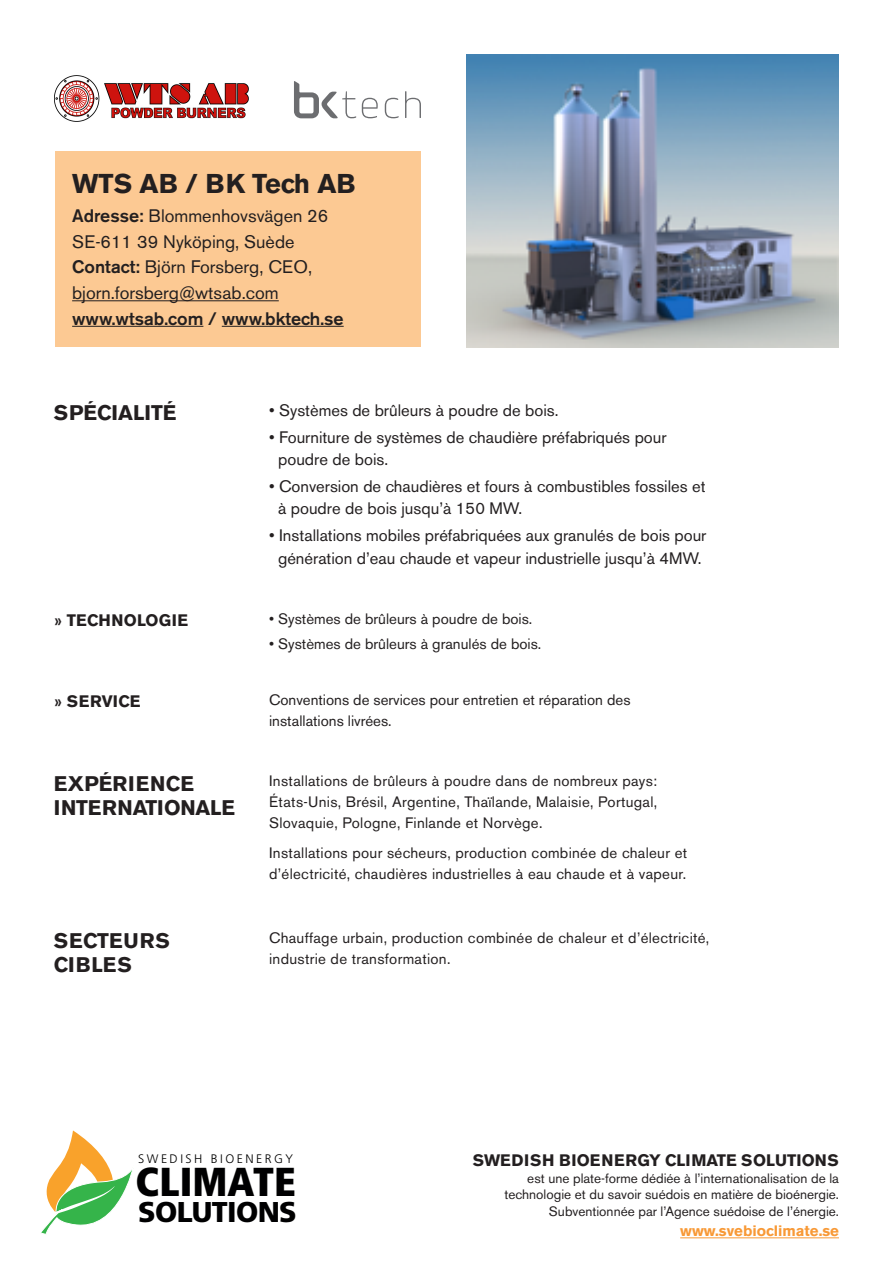
<style>
.page{position:relative;width:893px;height:1263px;background:#fff}
.page>*{position:absolute;margin:0;border:0;box-sizing:border-box;transform-origin:0 0}
.t1{font:900 condensed 40.35px "Frutiger";color:#000001}
.t2{font:900 28.65px "Frutiger";letter-spacing:-.025em;color:#000001}
.t3{font:700 27px "Akzidenz Grotesk BE";color:#231f20}
.t4{font:700 21px/24px "Akzidenz Grotesk BE";color:#231f20}
.t5{font:700 21px/24px "Akzidenz Grotesk BE";letter-spacing:.04em;color:#231f20}
.t6{font:18px/25.5px "Akzidenz Grotesk BE";color:#231f20}
.t7{font:500 18px "Akzidenz Grotesk BE";color:#231f20}
.t8{font:16.5px/22.5px "Akzidenz Grotesk BE";color:#231f20}
.t9{font:700 16.5px "Akzidenz Grotesk BE";letter-spacing:.01em;color:#231f20}
.t10{font:15px/21px "Akzidenz Grotesk BE";letter-spacing:.02em;color:#231f20}
.t11{font:15px/21px "Akzidenz Grotesk BE";color:#231f20}
.t12{font:700 15px "Akzidenz Grotesk BE";color:#f89936}
.t13{font:13.5px/16.5px "Akzidenz Grotesk BE";color:#231f20;text-align:right}
.t14{font:300 12.3px "Frutiger";letter-spacing:.2em;color:#000001}
.s1{font-weight:500}
.s2{font-family:"Frutiger LT Std";font-stretch:condensed}
</style>
<div class="page">
<div style="left:55px;top:151px;width:366px;height:195px;background:#fcc993"></div>
<hr style="left:72px;top:300px;width:207px;height:1px;background:#231f20">
<hr style="left:72px;top:326px;width:131px;height:1px;background:#231f20">
<hr style="left:222px;top:326px;width:122px;height:1px;background:#231f20">
<img style="left:54px;top:76px;width:195px;height:46px">
<img style="left:466px;top:54px;width:373px;height:293px">
<svg style="left:294px;top:81px;width:127px;height:37px"></svg>
<svg style="left:41px;top:1130px;width:91px;height:104px"></svg>
<hr style="left:680px;top:1237px;width:159px;height:1px;background:#f89936">
<p class="t3" style="left:72px;top:168px;width:285px">WTS AB / BK Tech AB</p>
<p class="t6" style="left:72px;top:203px;width:258px"><span class="s1">Adresse:</span> Blommenhovsvägen 26<br>SE-611 39 Nyköping, Suède</p>
<p class="t6" style="left:72px;top:254px;width:242px"><span class="s1">Contact:</span> Björn Forsberg, CEO, bjorn.forsberg@wtsab.com</p>
<p class="t7" style="left:72px;top:307px;width:273px">www.wtsab.com / www.bktech.se</p>
<p class="t4" style="left:54px;top:401px;width:124px">SPÉCIALITÉ</p>
<p class="t8" style="left:269px;top:399px;width:291px">• Systèmes de brûleurs à poudre de bois.</p>
<p class="t8" style="left:278px;top:426px;width:390px;text-indent:-9px">• Fourniture de systèmes de chaudière préfabriqués pour poudre de bois.</p>
<p class="t8" style="left:278px;top:475px;width:429px;text-indent:-9px">• Conversion de chaudières et fours à combustibles fossiles et à poudre de bois jusqu’à 150 MW.</p>
<p class="t8" style="left:269px;top:524px;width:439px;text-align:center">• Installations mobiles préfabriquées aux granulés de bois pour génération d’eau chaude et vapeur industrielle jusqu’à 4MW.</p>
<p class="t9" style="left:54px;top:611px;width:136px"><span class="s2">»</span> TECHNOLOGIE</p>
<p class="t11" style="left:269px;top:608px;width:265px">• Systèmes de brûleurs à poudre de bois.</p>
<p class="t11" style="left:269px;top:633px;width:274px">• Systèmes de brûleurs à granulés de bois.</p>
<p class="t9" style="left:54px;top:692px;width:88px"><span class="s2">»</span> SERVICE</p>
<p class="t11" style="left:269px;top:689px;width:363px">Conventions de services pour entretien et réparation des installations livrées.</p>
<p class="t4" style="left:54px;top:772px;width:183px">EXPÉRIENCE<br>INTERNATIONALE</p>
<p class="t10" style="left:269px;top:771px;width:390px;text-align:justify">Installations de brûleurs à poudre dans de nombreux pays:<br>États-Unis, Brésil, Argentine, Thaïlande, Malaisie, Portugal, Slovaquie, Pologne, Finlande et Norvège.</p>
<p class="t10" style="left:269px;top:842px;width:420px">Installations pour sécheurs, production combinée de chaleur et d’électricité, chaudières industrielles à eau chaude et à vapeur.</p>
<p class="t5" style="left:54px;top:929px;width:118px">SECTEURS<br>CIBLES</p>
<p class="t10" style="left:269px;top:928px;width:442px">Chauffage urbain, production combinée de chaleur et d’électricité, industrie de transformation.</p>
<p class="t14" style="left:138px;top:1152px;width:156px">SWEDISH BIOENERGY</p>
<p class="t1" style="left:136px;top:1157px;width:162px">CLIMATE</p>
<p class="t2" style="left:138px;top:1194px;width:160px">SOLUTIONS</p>
<p class="t9" style="left:473px;top:1151px;width:368px">SWEDISH BIOENERGY CLIMATE SOLUTIONS</p>
<p class="t13" style="left:504px;top:1169px;width:336px">est une plate-forme dédiée à l’internationalisation de la technologie et du savoir suédois en matière de bioénergie.<br>Subventionnée par l’Agence suédoise de l’énergie.</p>
<p class="t12" style="left:680px;top:1222px;width:160px">www.svebioclimate.se</p>
</div>
